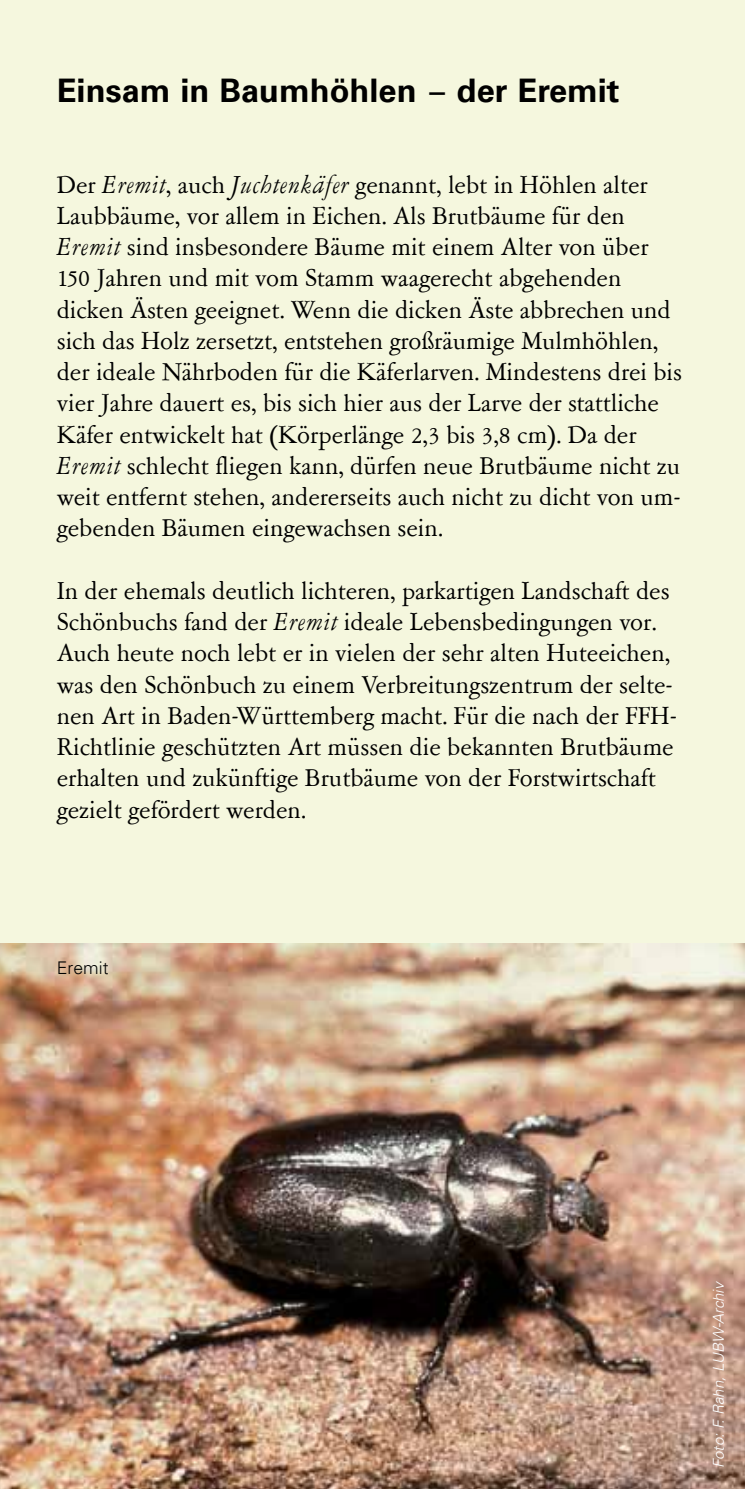
<style>
.page{position:relative;width:745px;height:1489px;background:#fff}
.page>*{position:absolute;margin:0;border:0;box-sizing:border-box;transform-origin:0 0}
.t1{font:700 32.5px "Univers LT";color:#000}
.t2{font:27.5px/31.2px "Garamont Amst SB Rom";color:#000}
.t3{font:300 17.5px "Univers LT";letter-spacing:.005em;color:#000}
.t4{font:italic 300 15px "Univers LT";letter-spacing:.005em;color:#fff}
.s1{font-family:"Univers"}
.s2{font-family:"Garamont Amst SB";font-style:italic}
</style>
<div class="page">
<div style="left:0;top:0;width:744px;height:1488px;background:#f5f7de"></div>
<img style="left:0;top:943px;width:744px;height:545px">
<p class="t1" style="left:57px;top:71px;width:564px">Einsam in Baumhöhlen <span class="s1">–</span> der Eremit</p>
<p class="t2" style="left:57px;top:170px;width:626px">Der <span class="s2">Eremit</span>, auch <span class="s2">Juchtenkäfer</span> genannt, lebt in Höhlen alter Laubbäume, vor allem in Eichen. Als Brutbäume für den <span class="s2">Eremit</span> sind insbesondere Bäume mit einem Alter von über 150 Jahren und mit vom Stamm waagerecht abgehenden dicken Ästen geeignet. Wenn die dicken Äste abbrechen und sich das Holz zersetzt, entstehen großräumige Mulmhöhlen, der ideale Nährboden für die Käferlarven. Mindestens drei bis vier Jahre dauert es, bis sich hier aus der Larve der stattliche Käfer entwickelt hat (Körperlänge 2,3 bis 3,8 cm). Da der <span class="s2">Eremit</span> schlecht fliegen kann, dürfen neue Brutbäume nicht zu weit entfernt stehen, andererseits auch nicht zu dicht von um&shy;gebenden Bäumen eingewachsen sein.</p>
<p class="t2" style="left:57px;top:576px;width:619px">In der ehemals deutlich lichteren, parkartigen Landschaft des Schönbuchs fand der <span class="s2">Eremit</span> ideale Lebensbedingungen vor.<br>Auch heute noch lebt er in vielen der sehr alten Huteeichen, was den Schönbuch zu einem Verbreitungszentrum der selte&shy;nen Art in Baden-Württemberg macht. Für die nach der FFH-Richtlinie geschützten Art müssen die bekannten Brutbäume erhalten und zukünftige Brutbäume von der Forstwirtschaft gezielt gefördert werden.</p>
<p class="t3" style="left:57px;top:957px;width:53px">Eremit</p>
<p class="t4" style="left:709px;top:1467px;width:188px;rotate:-90deg">Foto: F. Rahn, LUBW-Archiv</p>
</div>
